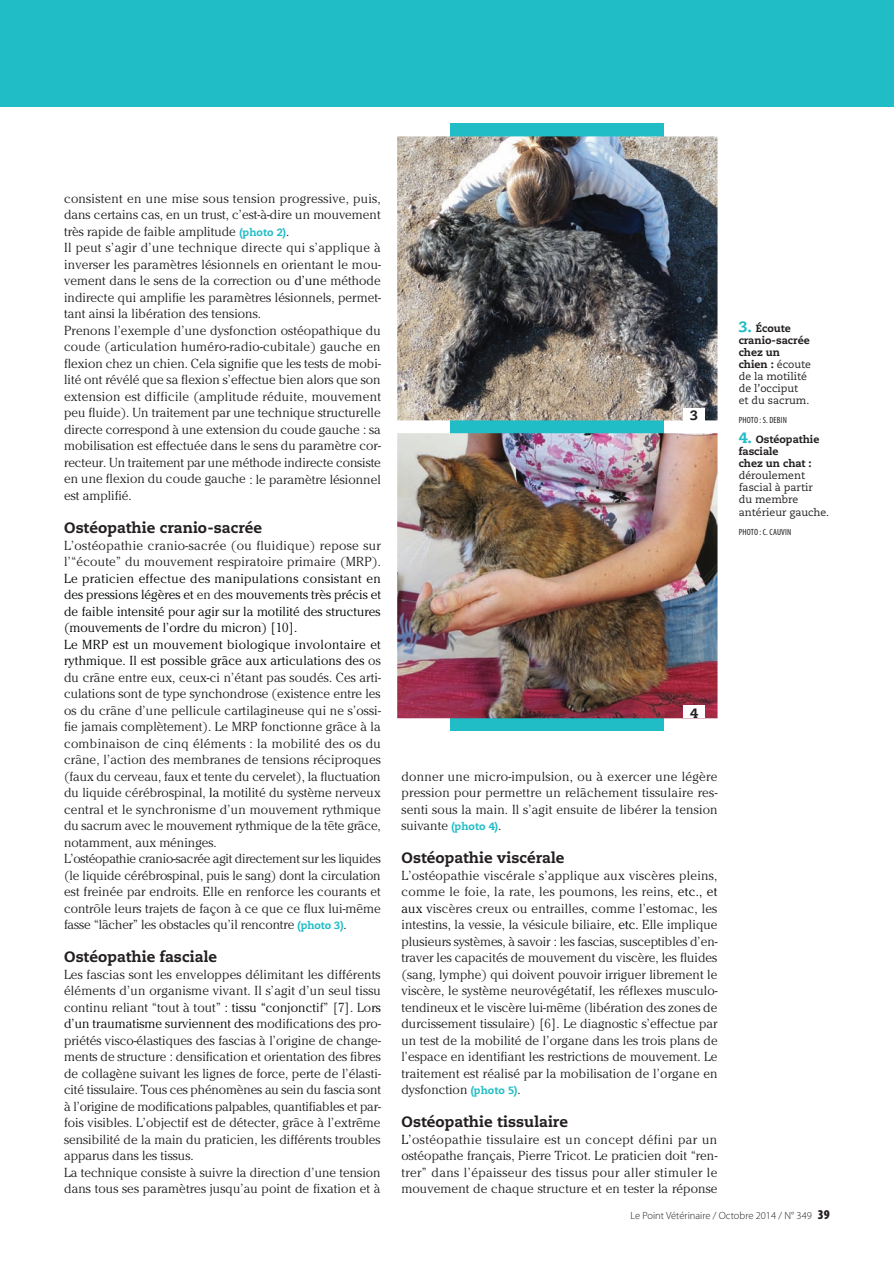
<style>
.page{position:relative;width:894px;height:1264px;background:#fff}
.page>*{position:absolute;margin:0;border:0;box-sizing:border-box;transform-origin:0 0}
.t1{font:800 15px "Caecilia";letter-spacing:.025em;color:#231f20}
.t2{font:800 13.5px "Caecilia";color:#231f20}
.t3{font:300 13.05px/16.5px "Cheltenham";color:#231f20}
.t4{font:300 13.05px/16.5px "Cheltenham";letter-spacing:.025em;color:#231f20}
.t5{font:10.5px/12px "Caecilia";color:#231f20}
.t6{font:300 10.5px "Myriad Pro";color:#231f20}
.t7{font:800 10.5px/12px "Caecilia";color:#231f20}
.t8{font:condensed 9px "Myriad Pro";letter-spacing:.02em;color:#231f20}
.s1{font-family:"Caecilia";font-weight:800;font-size:10.5px;color:#21bdc6}
.s2{color:#030505}
.s3{font-weight:800;font-size:15px;color:#21bdc6}
.s4{font-weight:800}
.s5{font-size:15px;color:#21bdc6}
.s6{font-weight:900;font-stretch:condensed;font-size:13.5px}
</style>
<div class="page">
<div style="left:0;top:0;width:893px;height:107px;background:#21bdc6"></div>
<div style="left:450px;top:124px;width:214px;height:607px;background:#21bdc6"></div>
<img style="left:397px;top:136px;width:320px;height:284px">
<div style="left:683px;top:407px;width:21px;height:13px;background:#fff"></div>
<img style="left:397px;top:433px;width:320px;height:285px">
<div style="left:683px;top:705px;width:21px;height:13px;background:#fff"></div>
<p class="t3" style="left:64px;top:190px;width:318px">consistent en une mise sous tension progressive, puis, dans certains cas, en un trust, c’est-à-dire un mouvement très rapide de faible amplitude <span class="s1">(photo 2)</span>.<br>Il peut s’agir d’une technique directe qui s’applique à inverser les paramètres lésionnels en orientant le mou&shy;vement dans le sens de la correction ou <span class="s2">d’un</span>e méthode indirecte qui amplifie les paramètres lésionnels, permet&shy;tant ainsi la libération des tensions.<br>Prenons l’exemple d’une dysfonction ostéopathique du coude (articulation huméro-radio-cubitale) gauche en flexion chez un chien. Cela signifie que les tests de mobi&shy;lité ont révélé que sa flexion s’effectue bien alors que son extension est difficile (amplitude réduite, mouvement peu fluide). Un traitement par une technique structurelle directe correspond à une extension du coude gauche : sa mobilisation est effectuée dans le sens du paramètre cor&shy;recteur. Un traitement par une méthode indirecte consiste en une flexion du coude gauche : le paramètre lésionnel est amplifié.</p>
<p class="t1" style="left:64px;top:518px;width:200px">Ostéopathie cranio-sacrée</p>
<p class="t4" style="left:64px;top:536px;width:318px">L’ostéopathie cranio-sacrée (ou fluidique) repose sur l’“écoute” du mouvement respiratoire primaire (MRP).</p>
<p class="t3" style="left:64px;top:569px;width:318px"><span class="s2">Le praticien effectue des manipulations consistant en des pressions légères et</span> en des <span class="s2">mouvements très précis et de faible intensité pour agir sur la motilité des structures (mouvements de l’ordre du micron) [10].<br>Le MRP est un mouvement biologique involontaire et rythmique. Il est possible grâce aux articulations des</span> os du crâne entre eux, ceux-ci n’étant pas soudés. Ces arti&shy;culations sont de type synchondrose (existence entre les os du crâne d’une pellicule cartilagineuse qui ne s’ossi&shy;fie jamais complètement). Le MRP fonctionne grâce à la combinaison de cinq éléments : la mobilité des os du crâne, l’action des membranes de tensions réciproques (faux du cerveau, faux et tente du cervelet), la fluctuation du liquide cérébrospinal, <span class="s2">la</span> motilité du système nerveux central et le synchronisme d’un mouvement rythmique du sacrum avec le mouvement rythmique de la tête grâce, notamment, aux méninges.<br>L’ostéopathie cranio-sacrée agit directement sur les liquides (le liquide cérébrospinal, puis le sang) dont la circulation est freinée par endroits. Elle en renforce les courants et contrôle leurs trajets de façon à ce que ce flux lui-même fasse “lâcher” les obstacles qu’il rencontre <span class="s1">(photo 3)</span>.</p>
<p class="t1" style="left:64px;top:947px;width:154px">Ostéopathie fasciale</p>
<p class="t3" style="left:64px;top:965px;width:318px">Les fascias sont les enveloppes délimitant les différents éléments d’un organisme vivant. Il s’agit d’un seul tissu continu reliant “tout à tout” <span class="s2">: tissu “conjonct</span>if” [7]. Lo<span class="s2">rs d’un traumatisme surviennent des</span> modifications des pro&shy;priétés visco-élastiques des fascias à l’origine de change&shy;ments de structure : densification et orientation des fibres de collagène suivant les lignes de force, perte de l’élasti&shy;cité tissulaire. Tous ces phénomènes au sein du fascia sont à l’origine de modifications palpables, quantifiables et par&shy;fois visibles. L’objectif est de détecter, grâce à l’extrême sensibilité de la main du praticien, les différents troubles apparus dans les tissus.<br>La technique consiste à suivre la direction d’une tension dans tous ses paramètres jusqu’au point de fixation et à</p>
<p class="t2" style="left:690px;top:407px;width:9px">3</p>
<p class="t5" style="left:738px;top:322px;width:74px"><span class="s3">3.</span> <span class="s4">Écoute cranio-sacrée chez un chien :</span> écoute de la motilité de l’occiput<br>et du sacrum.</p>
<p class="t8" style="left:738px;top:414px;width:50px">PHOTO : S. DEBIN</p>
<p class="t7" style="left:738px;top:434px;width:82px"><span class="s5">4.</span> Ostéopathie fasciale<br>chez un chat :</p>
<p class="t5" style="left:738px;top:470px;width:92px">déroulement fascial à partir<br>du membre antérieur gauche.</p>
<p class="t8" style="left:738px;top:526px;width:54px">PHOTO : C. CAUVIN</p>
<p class="t2" style="left:690px;top:705px;width:9px">4</p>
<p class="t3" style="left:401px;top:767px;width:317px;text-align:justify">donner une micro-impulsion, ou à exercer une légère pression pour permettre un relâchement tissulaire res&shy;senti sous la main. Il s’agit ensuite de libérer la tension suivante <span class="s1">(photo 4)</span>.</p>
<p class="t1" style="left:401px;top:848px;width:164px">Ostéopathie viscérale</p>
<p class="t3" style="left:401px;top:866px;width:318px;text-align:justify">L’ostéopathie viscérale s’applique aux viscères pleins, comme le foie, la rate, les poumons, les reins, <span class="s2">etc., et aux v</span>iscères creux ou entrailles, comme l’estomac, les intestins, la vessie, la vésicule biliaire, <span class="s2">etc.</span> Elle implique plusieurs systèmes, à savoir : les fascias, susceptibles d’en&shy;traver les capacités de mouvement du viscère, les fluides (sang, lymphe) qui doivent pouvoir irriguer librement le viscère, le système neurovégétatif, les réflexes musculo&shy;tendineux et le viscère lui-même (libération des zones de durcissement tissulaire) [6]. Le diagnostic s’effectue par un test de la mobilité de l’organe dans les trois plans de l’espace en identifiant les restrictions de mouvement. Le traitement est réalisé par la mobilisation de l’organe en dysfonction <span class="s1">(photo 5)</span>.</p>
<p class="t1" style="left:401px;top:1112px;width:168px">Ostéopathie tissulaire</p>
<p class="t3" style="left:401px;top:1130px;width:317px;text-align:justify"><span class="s2">L’</span>ostéopathie tissulaire est un concept défini par un ostéopathe français, Pierre Tricot. Le praticien doit “ren&shy;trer” dans l’épaisseur des tissus pour aller stimuler le mouvement de chaque structure et en tester la réponse</p>
<p class="t6" style="left:630px;top:1208px;width:201px">Le Point Vétérinaire / Octobre 2014 / N° 349 <span class="s6">39</span></p>
</div>
